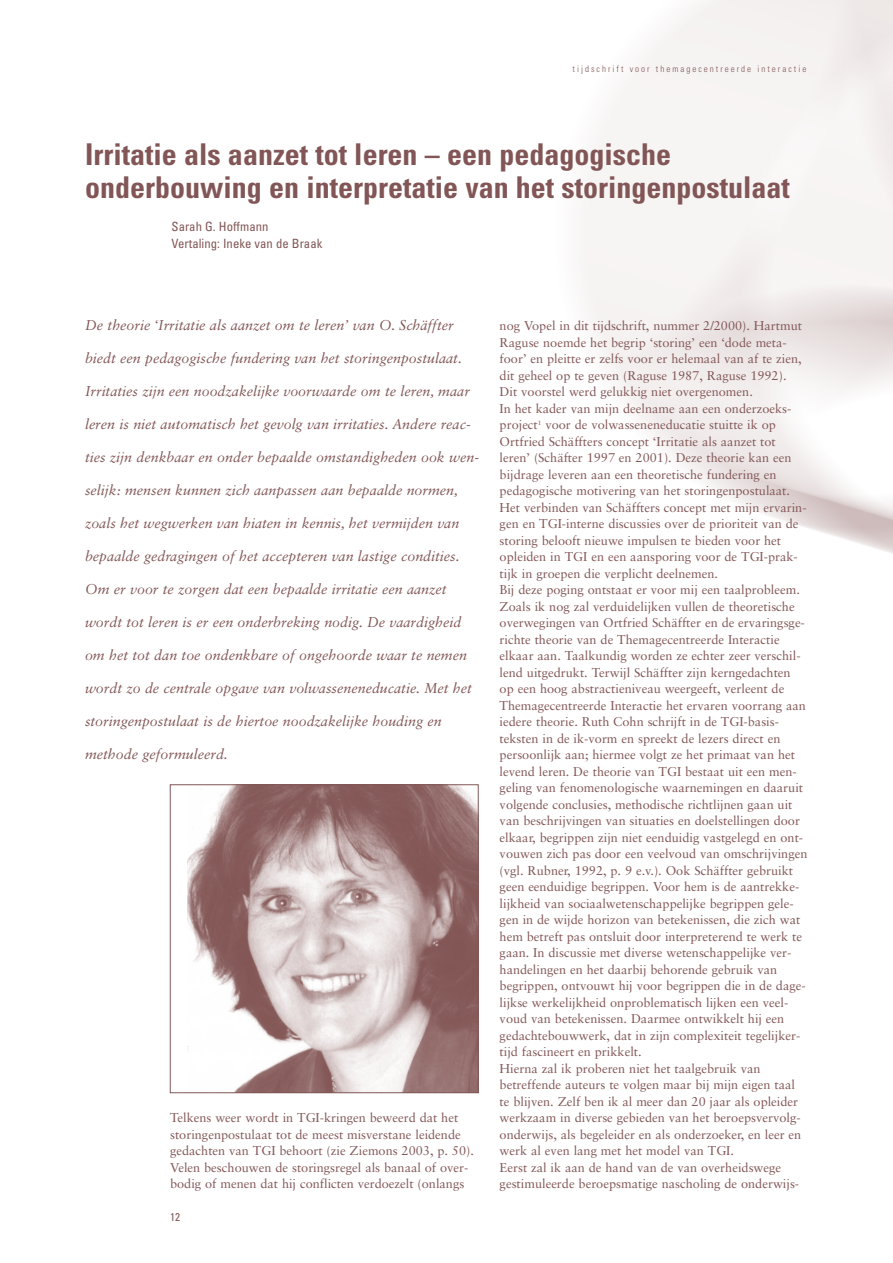
<style>
.page{position:relative;width:893px;height:1263px;background:#fff}
.page>*{position:absolute;margin:0;border:0;box-sizing:border-box;transform-origin:0 0}
.t1{font:700 condensed 30px/33px "Univers";color:#825656}
.t2{font:14.25px "Sabon Italic Os F";color:#825656}
.t3{font:12.75px/16.5px "Sabon";color:#825656}
.t4{font:condensed 12.75px/16.5px "Univers";color:#825656}
.t5{font:condensed 11.25px "Univers";color:#825656}
.t6{font:300 condensed 9px "Univers";letter-spacing:.22em;color:#825656}
</style>
<div class="page">
<img style="left:187px;top:787px;width:289px;height:304px">
<div style="left:170px;top:785px;width:308px;height:308px;border:1px solid #825656"></div>
<p class="t6" style="left:573px;top:65px;width:235px">tijdschrift voor themagecentreerde interactie</p>
<h1 class="t1" style="left:85px;top:140px;width:706px">Irritatie als aanzet tot leren – een pedagogische onderbouwing en interpretatie van het storingenpostulaat</h1>
<p class="t4" style="left:172px;top:219px;width:152px">Sarah G. Hoffmann<br>Vertaling: Ineke van de Braak</p>
<p class="t2" style="left:85px;top:319px;width:370px">De theorie ‘Irritatie als aanzet om te leren’ van O. Schäffter</p>
<p class="t2" style="left:85px;top:352px;width:378px">biedt een pedagogische fundering van het storingenpostulaat.</p>
<p class="t2" style="left:85px;top:385px;width:386px">Irritaties zijn een noodzakelijke voorwaarde om te leren, maar</p>
<p class="t2" style="left:85px;top:418px;width:387px">leren is niet automatisch het gevolg van irritaties. Andere reac-</p>
<p class="t2" style="left:85px;top:451px;width:396px">ties zijn denkbaar en onder bepaalde omstandigheden ook wen-</p>
<p class="t2" style="left:85px;top:484px;width:375px">selijk: mensen kunnen zich aanpassen aan bepaalde normen,</p>
<p class="t2" style="left:85px;top:517px;width:376px">zoals het wegwerken van hiaten in kennis, het vermijden van</p>
<p class="t2" style="left:85px;top:550px;width:376px">bepaalde gedragingen of het accepteren van lastige condities.</p>
<p class="t2" style="left:85px;top:583px;width:363px">Om er voor te zorgen dat een bepaalde irritatie een aanzet</p>
<p class="t2" style="left:85px;top:616px;width:378px">wordt tot leren is er een onderbreking nodig. De vaardigheid</p>
<p class="t2" style="left:85px;top:649px;width:384px">om het tot dan toe ondenkbare of ongehoorde waar te nemen</p>
<p class="t2" style="left:85px;top:682px;width:388px">wordt zo de centrale opgave van volwasseneneducatie. Met het</p>
<p class="t2" style="left:85px;top:715px;width:358px">storingenpostulaat is de hiertoe noodzakelijke houding en</p>
<p class="t2" style="left:85px;top:748px;width:144px">methode geformuleerd.</p>
<p class="t3" style="left:170px;top:1110px;width:305px">Telkens weer wordt in TGI-kringen beweerd dat het storingenpostulaat tot de meest misverstane leidende gedachten van TGI behoort (zie Ziemons 2003, p. 50).<br>Velen beschouwen de storingsregel als banaal of over&shy;bodig of menen dat hij conflicten verdoezelt (onlangs</p>
<p class="t5" style="left:170px;top:1213px;width:11px">12</p>
<p class="t3" style="left:500px;top:318px;width:309px">nog Vopel in dit tijdschrift, nummer 2/2000). Hartmut Raguse noemde het begrip ‘storing’ een ‘dode meta&shy;foor’ en pleitte er zelfs voor er helemaal van af te zien, dit geheel op te geven (Raguse 1987, Raguse 1992).<br>Dit voorstel werd gelukkig niet overgenomen.<br>In het kader van mijn deelname aan een onderzoeks&shy;project<sup>1</sup> voor de volwasseneneducatie stuitte ik op Ortfried Schäffters concept ‘Irritatie als aanzet tot leren’ (Schäfter 1997 en 2001). Deze theorie kan een bijdrage leveren aan een theoretische fundering en pedagogische motivering van het storingenpostulaat.<br>Het verbinden van Schäffters concept met mijn ervarin&shy;gen en TGI-interne discussies over de prioriteit van de storing belooft nieuwe impulsen te bieden voor het opleiden in TGI en een aansporing voor de TGI-prak&shy;tijk in groepen die verplicht deelnemen.<br>Bij deze poging ontstaat er voor mij een taalprobleem.<br>Zoals ik nog zal verduidelijken vullen de theoretische overwegingen van Ortfried Schäffter en de ervaringsge&shy;richte theorie van de Themagecentreerde Interactie elkaar aan. Taalkundig worden ze echter zeer verschil&shy;lend uitgedrukt. Terwijl Schäffter zijn kerngedachten op een hoog abstractieniveau weergeeft, verleent de Themagecentreerde Interactie het ervaren voorrang aan iedere theorie. Ruth Cohn schrijft in de TGI-basis&shy;teksten in de ik-vorm en spreekt de lezers direct en persoonlijk aan; hiermee volgt ze het primaat van het levend leren. De theorie van TGI bestaat uit een men&shy;geling van fenomenologische waarnemingen en daaruit volgende conclusies, methodische richtlijnen gaan uit van beschrijvingen van situaties en doelstellingen door elkaar, begrippen zijn niet eenduidig vastgelegd en ont&shy;vouwen zich pas door een veelvoud van omschrijvingen (vgl. Rubner, 1992, p. 9 e.v.). Ook Schäffter gebruikt geen eenduidige begrippen. Voor hem is de aantrekke&shy;lijkheid van sociaalwetenschappelijke begrippen gele&shy;gen in de wijde horizon van betekenissen, die zich wat hem betreft pas ontsluit door interpreterend te werk te gaan. In discussie met diverse wetenschappelijke ver&shy;handelingen en het daarbij behorende gebruik van begrippen, ontvouwt hij voor begrippen die in de dage&shy;lijkse werkelijkheid onproblematisch lijken een veel&shy;voud van betekenissen. Daarmee ontwikkelt hij een gedachtebouwwerk, dat in zijn complexiteit tegelijker&shy;tijd fascineert en prikkelt.<br>Hierna zal ik proberen niet het taalgebruik van betreffende auteurs te volgen maar bij mijn eigen taal te blijven. Zelf ben ik al meer dan 20 jaar als opleider werkzaam in diverse gebieden van het beroepsvervolg&shy;onderwijs, als begeleider en als onderzoeker, en leer en werk al even lang met het model van TGI.<br>Eerst zal ik aan de hand van de van overheidswege gestimuleerde beroepsmatige nascholing de onderwijs-</p>
</div>
